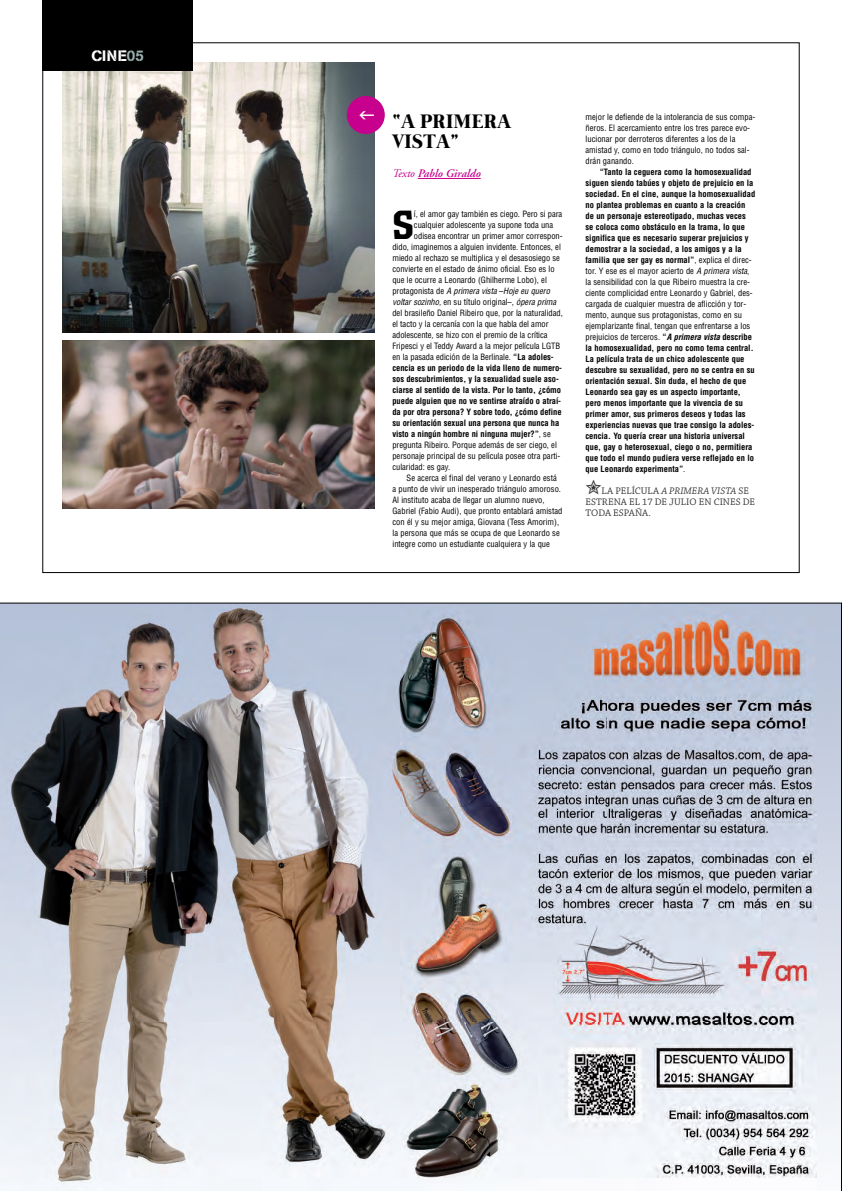
<style>
.page{position:relative;width:842px;height:1191px;background:#fff}
.page>*{position:absolute;margin:0;border:0;box-sizing:border-box;transform-origin:0 0}
.t1{font:500 40.2px "Colossalis";color:#000}
.t2{font:700 20px/20px "Mermaid";letter-spacing:.025em;color:#000}
.t3{font:15px "AG Book Stencil";letter-spacing:.02em;color:#fff}
.t4{font:italic 600 11.5px "Adobe Garamond";color:#c7008d}
.t5{font:10px/11px "Chaparral Pro";color:#333}
.t6{font:700 condensed 8.5px/11px "Helvetica";color:#000}
.t7{font:condensed 8.5px/11px "Helvetica";letter-spacing:-.005em;color:#000}
.t8{font:italic condensed 8.5px "Helvetica";letter-spacing:-.005em;color:#000}
.s1{color:#9cb2af}
.s2{font-weight:400}
.s3{font-style:normal}
.s4{font-weight:700}
.s5{font-weight:400;font-style:italic}
.s6{font-style:italic}
</style>
<div class="page">
<img style="left:62px;top:62px;width:312px;height:271px">
<img style="left:62px;top:340px;width:312px;height:169px">
<hr style="left:418px;top:178px;width:63px;height:1px;background:#c7008d">
<div style="left:347px;top:96px;width:38px;height:38px;background:#c7008d;border-radius:50%"></div>
<div style="left:43px;top:0;width:150px;height:71px;background:#000"></div>
<img style="left:0;top:602px;width:842px;height:589px">
<h3 class="t3" style="left:91px;top:50px;width:54px">CINE<span class="s1">05</span></h3>
<h2 class="t2" style="left:392px;top:111px;width:120px">“A PRIMERA<br>VISTA”</h2>
<h3 class="t4" style="left:392px;top:169px;width:90px"><span class="s2">Texto</span> Pablo Giraldo</h3>
<h1 class="t1" style="left:392px;top:211px;width:23px">S</h1>
<p class="t7" style="left:414px;top:209px;width:150px">í, el amor gay también es ciego. Pero si para</p>
<p class="t7" style="left:414px;top:220px;width:141px">cualquier adolescente ya supone toda una</p>
<p class="t7" style="left:414px;top:231px;width:150px">odisea encontrar un primer amor correspon-</p>
<p class="t7" style="left:392px;top:242px;width:170px">dido, imaginemos a alguien invidente. Entonces, el</p>
<p class="t7" style="left:392px;top:253px;width:169px">miedo al rechazo se multiplica y el desasosiego se</p>
<p class="t7" style="left:392px;top:264px;width:164px">convierte en el estado de ánimo oficial. Eso es lo</p>
<p class="t7" style="left:392px;top:275px;width:156px">que le ocurre a Leonardo (Ghilherme Lobo), el</p>
<p class="t8" style="left:392px;top:288px;width:159px"><span class="s3">protagonista de</span> A primera vista <span class="s3">–</span>Hoje eu quero</p>
<p class="t8" style="left:392px;top:299px;width:165px">voltar sozinho, <span class="s3">en su título original–,</span> ópera prima</p>
<p class="t7" style="left:392px;top:308px;width:172px">del brasileño Daniel Ribeiro que, por la naturalidad,</p>
<p class="t7" style="left:392px;top:319px;width:158px">el tacto y la cercanía con la que habla del amor</p>
<p class="t7" style="left:392px;top:330px;width:157px">adolescente, se hizo con el premio de la crítica</p>
<p class="t7" style="left:392px;top:341px;width:169px">Fripesci y el Teddy Award a la mejor película LGTB</p>
<p class="t7" style="left:392px;top:352px;width:163px">en la pasada edición de la Berlinale. <span class="s4">“La adoles-</span></p>
<p class="t6" style="left:392px;top:363px;width:171px">cencia es un periodo de la vida lleno de numero-</p>
<p class="t6" style="left:392px;top:374px;width:168px">sos descubrimientos, y la sexualidad suele aso-</p>
<p class="t6" style="left:392px;top:385px;width:170px">ciarse al sentido de la vista. Por lo tanto, ¿cómo</p>
<p class="t6" style="left:392px;top:396px;width:170px">puede alguien que no ve sentirse atraído o atraí-</p>
<p class="t6" style="left:392px;top:407px;width:171px">da por otra persona? Y sobre todo, ¿cómo define</p>
<p class="t6" style="left:392px;top:418px;width:168px">su orientación sexual una persona que nunca ha</p>
<p class="t6" style="left:392px;top:429px;width:160px">visto a ningún hombre ni ninguna mujer?”<span class="s2">, se</span></p>
<p class="t7" style="left:392px;top:440px;width:166px">pregunta Ribeiro. Porque además de ser ciego, el</p>
<p class="t7" style="left:392px;top:451px;width:170px">personaje principal de su película posee otra parti-</p>
<p class="t7" style="left:392px;top:462px;width:59px">cularidad: es gay.</p>
<p class="t7" style="left:407px;top:473px;width:152px">Se acerca el final del verano y Leonardo está</p>
<p class="t7" style="left:392px;top:484px;width:170px">a punto de vivir un inesperado triángulo amoroso.</p>
<p class="t7" style="left:392px;top:495px;width:154px">Al instituto acaba de llegar un alumno nuevo,</p>
<p class="t7" style="left:392px;top:506px;width:172px">Gabriel (Fabio Audi), que pronto entablará amistad</p>
<p class="t7" style="left:392px;top:517px;width:168px">con él y su mejor amiga, Giovana (Tess Amorim),</p>
<p class="t7" style="left:392px;top:528px;width:169px">la persona que más se ocupa de que Leonardo se</p>
<p class="t7" style="left:392px;top:539px;width:159px">integre como un estudiante cualquiera y la que</p>
<p class="t7" style="left:585px;top:112px;width:171px">mejor le defiende de la intolerancia de sus compa&shy;ñeros. El acercamiento entre los tres parece evo&shy;lucionar por derroteros diferentes a los de la amistad y, como en todo triángulo, no todos sal&shy;drán ganando.</p>
<p class="t6" style="left:585px;top:167px;width:171px;text-indent:14px">“Tanto la ceguera como la homosexualidad siguen siendo tabúes y objeto de prejuicio en la sociedad. En el cine, aunque la homosexualidad no plantea problemas en cuanto a la creación de un personaje estereotipado, muchas veces se coloca como obstáculo en la trama, lo que significa que es necesario superar prejuicios y demostrar a la sociedad, a los amigos y a la familia que ser gay es normal”<span class="s2">, explica el direc&shy;tor. Y ese es el mayor acierto de</span> <span class="s5">A primera vista</span><span class="s2">, la sensibilidad con la que Ribeiro muestra la cre&shy;ciente complicidad entre Leonardo y Gabriel, des&shy;cargada de cualquier muestra de aflicción y tor&shy;mento, aunque sus protagonistas, como en su ejemplarizante final, tengan que enfrentarse a los prejuicios de terceros.</span> “<span class="s6">A primera vista</span> describe la homosexualidad, pero no como tema central.<br>La película trata de un chico adolescente que descubre su sexualidad, pero no se centra en su orientación sexual. Sin duda, el hecho de que Leonardo sea gay es un aspecto importante, pero menos importante que la vivencia de su primer amor, sus primeros deseos y todas las experiencias nuevas que trae consigo la adoles&shy;cencia. Yo quería crear una historia universal que, gay o heterosexual, ciego o no, permitiera que todo el mundo pudiera verse reflejado en lo que Leonardo experimenta”<span class="s2">.</span></p>
<p class="t5" style="left:585px;top:486px;width:171px">✮LA PELÍCULA <span class="s6">A PRIMERA VISTA</span> SE<br>ESTRENA EL 17 DE JULIO EN CINES DE<br>TODA ESPAÑA.</p>
</div>
